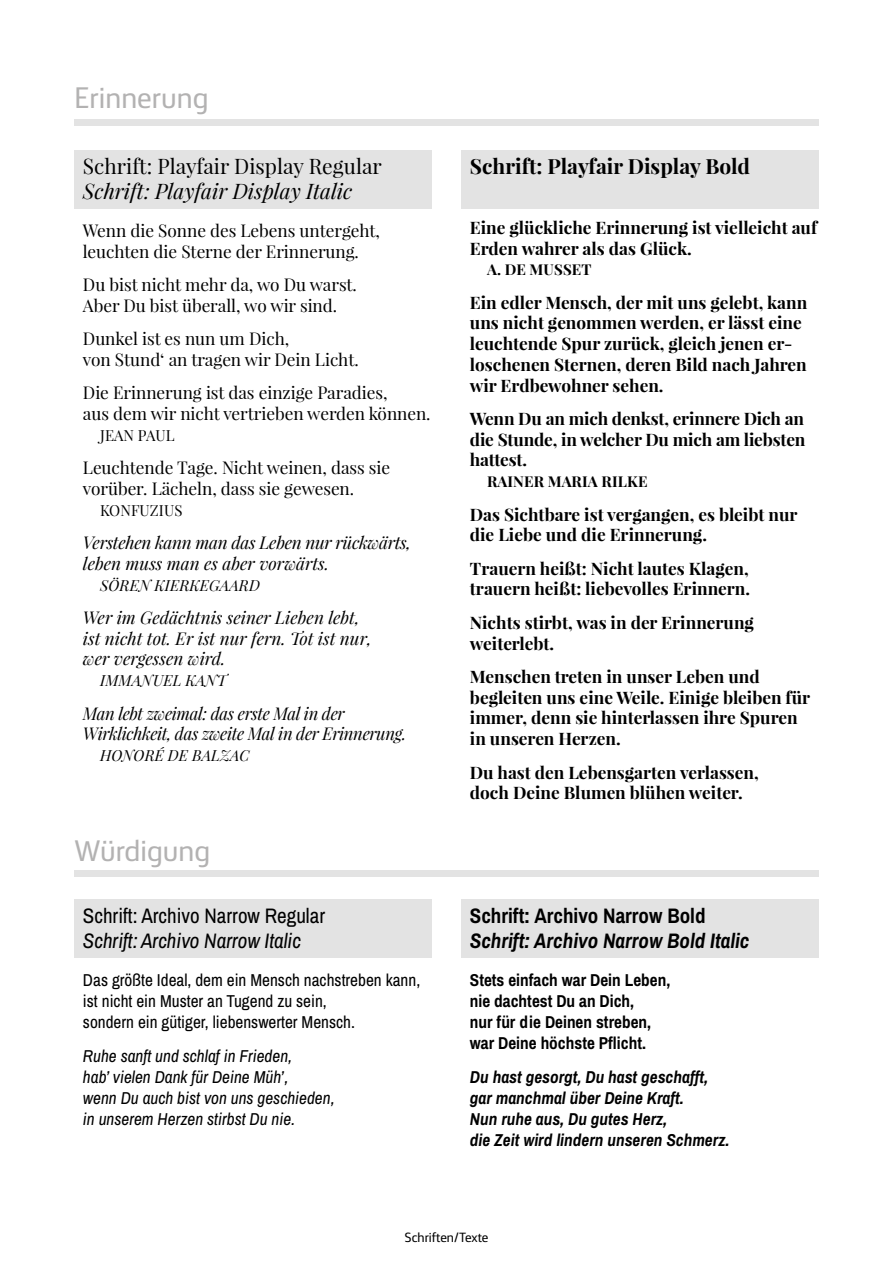
<style>
.page{position:relative;width:893px;height:1263px;background:#fff}
.page>*{position:absolute;margin:0;border:0;box-sizing:border-box;transform-origin:0 0}
.t1{font:30px "FS Silas Sans";color:#b3b2b2}
.t2{font:italic 700 21px "Archivo Narrow";color:#000}
.t3{font:21px "Playfair Display";color:#000}
.t4{font:italic 21px "Playfair Display";color:#000}
.t5{font:21px "Archivo Narrow";color:#000}
.t6{font:italic 21px "Archivo Narrow";color:#000}
.t7{font:700 21px "Playfair Display";color:#000}
.t8{font:700 21px "Archivo Narrow";color:#000}
.t9{font:700 17.25px/20.7px "Playfair Display";color:#000}
.t10{font:17.25px/20.7px "Playfair Display";letter-spacing:-.005em;color:#000}
.t11{font:italic 17.25px/20.7px "Playfair Display";letter-spacing:-.02em;color:#000}
.t12{font:italic 17.25px/21px "Archivo Narrow";color:#000}
.t13{font:17.25px/21px "Archivo Narrow";color:#000}
.t14{font:italic 700 17.25px/21px "Archivo Narrow";color:#000}
.t15{font:700 17.25px/21px "Archivo Narrow";color:#000}
.t16{font:italic 17.25px/20.7px "Playfair Display";color:#000}
.t17{font:italic 15px "Playfair Display";letter-spacing:.01em;color:#000}
.t18{font:700 15px "Playfair Display";letter-spacing:.01em;color:#000}
.t19{font:15px "Playfair Display";letter-spacing:.005em;color:#000}
.t20{font:13.5px "FS Silas Sans";color:#000}
</style>
<div class="page">
<div style="left:74px;top:150px;width:358px;height:58px;background:#e3e3e3"></div>
<div style="left:74px;top:899px;width:358px;height:59px;background:#e3e3e3"></div>
<div style="left:461px;top:150px;width:358px;height:58px;background:#e3e3e3"></div>
<div style="left:461px;top:899px;width:358px;height:59px;background:#e3e3e3"></div>
<div style="left:74px;top:119px;width:744px;height:6px;background:#e3e3e3"></div>
<div style="left:74px;top:871px;width:744px;height:6px;background:#e3e3e3"></div>
<h1 class="t1" style="left:74px;top:73px;width:136px">Erinnerung</h1>
<p class="t3" style="left:83px;top:153px;width:300px">Schrift: Playfair Display Regular</p>
<p class="t4" style="left:83px;top:177px;width:271px">Schrift: Playfair Display Italic</p>
<p class="t10" style="left:83px;top:220px;width:299px">Wenn die Sonne des Lebens untergeht, leuchten die Sterne der Erinnerung.</p>
<p class="t10" style="left:83px;top:274px;width:275px">Du bist nicht mehr da, wo Du warst.<br>Aber Du bist überall, wo wir sind.</p>
<p class="t10" style="left:83px;top:328px;width:277px">Dunkel ist es nun um Dich,<br>von Stund‘ an tragen wir Dein Licht.</p>
<p class="t10" style="left:83px;top:382px;width:349px">Die Erinnerung ist das einzige Paradies,<br>aus dem wir nicht vertrieben werden können.</p>
<p class="t19" style="left:100px;top:426px;width:76px">JEAN PAUL</p>
<p class="t10" style="left:83px;top:457px;width:309px">Leuchtende Tage. Nicht weinen, dass sie vorüber. Lächeln, dass sie gewesen.</p>
<p class="t19" style="left:100px;top:501px;width:84px">KONFUZIUS</p>
<p class="t11" style="left:83px;top:532px;width:329px">Verstehen kann man das Leben nur rückwärts, leben muss man es aber vorwärts.</p>
<p class="t17" style="left:100px;top:575px;width:161px">SÖREN KIERKEGAARD</p>
<p class="t16" style="left:83px;top:607px;width:290px">Wer im Gedächtnis seiner Lieben lebt, ist nicht tot. Er ist nur fern. Tot ist nur, wer vergessen wird.</p>
<p class="t17" style="left:100px;top:670px;width:128px">IMMANUEL KANT</p>
<p class="t11" style="left:83px;top:702px;width:325px">Man lebt zweimal: das erste Mal in der<br>Wirklichkeit, das zweite Mal in der Erinnerung.</p>
<p class="t17" style="left:100px;top:745px;width:151px">HONORÉ DE BALZAC</p>
<h1 class="t1" style="left:74px;top:827px;width:137px">Würdigung</h1>
<p class="t5" style="left:83px;top:900px;width:244px">Schrift: Archivo Narrow Regular</p>
<p class="t6" style="left:83px;top:926px;width:220px">Schrift: Archivo Narrow Italic</p>
<p class="t13" style="left:83px;top:969px;width:339px">Das größte Ideal, dem ein Mensch nachstreben kann, ist nicht ein Muster an Tugend zu sein,<br>sondern ein gütiger, liebenswerter Mensch.</p>
<p class="t12" style="left:83px;top:1045px;width:253px">Ruhe sanft und schlaf in Frieden,<br>hab’ vielen Dank für Deine Müh’,<br>wenn Du auch bist von uns geschieden, in unserem Herzen stirbst Du nie.</p>
<p class="t7" style="left:470px;top:153px;width:282px">Schrift: Playfair Display Bold</p>
<p class="t9" style="left:470px;top:217px;width:349px">Eine glückliche Erinnerung ist vielleicht auf<br>Erden wahrer als das Glück.</p>
<p class="t18" style="left:487px;top:260px;width:106px">A. DE MUSSET</p>
<p class="t9" style="left:470px;top:292px;width:339px">Ein edler Mensch, der mit uns gelebt, kann uns nicht genommen werden, er lässt eine leuchtende Spur zurück, gleich jenen er&shy;loschenen Sternen, deren Bild nach Jahren wir Erdbewohner sehen.</p>
<p class="t9" style="left:470px;top:408px;width:337px;text-align:justify">Wenn Du an mich denkst, erinnere Dich an die Stunde, in welcher Du mich am liebsten hattest.</p>
<p class="t18" style="left:487px;top:472px;width:162px">RAINER MARIA RILKE</p>
<p class="t9" style="left:470px;top:504px;width:329px">Das Sichtbare ist vergangen, es bleibt nur die Liebe und die Erinnerung.</p>
<p class="t9" style="left:470px;top:558px;width:282px">Trauern heißt: Nicht lautes Klagen, trauern heißt: liebevolles Erinnern.</p>
<p class="t9" style="left:470px;top:612px;width:286px">Nichts stirbt, was in der Erinnerung weiterlebt.</p>
<p class="t9" style="left:470px;top:666px;width:342px">Menschen treten in unser Leben und begleiten uns eine Weile. Einige bleiben für immer, denn sie hinterlassen ihre Spuren in unseren Herzen.</p>
<p class="t9" style="left:470px;top:762px;width:290px">Du hast den Lebensgarten verlassen, doch Deine Blumen blühen weiter.</p>
<p class="t8" style="left:470px;top:901px;width:237px">Schrift: Archivo Narrow Bold</p>
<p class="t2" style="left:470px;top:926px;width:281px">Schrift: Archivo Narrow Bold Italic</p>
<p class="t15" style="left:470px;top:969px;width:202px">Stets einfach war Dein Leben, nie dachtest Du an Dich,<br>nur für die Deinen streben, war Deine höchste Pflicht.</p>
<p class="t14" style="left:470px;top:1066px;width:261px">Du hast gesorgt, Du hast geschafft, gar manchmal über Deine Kraft.<br>Nun ruhe aus, Du gutes Herz,<br>die Zeit wird lindern unseren Schmerz.</p>
<p class="t20" style="left:404px;top:1226px;width:86px">Schriften/Texte</p>
</div>
